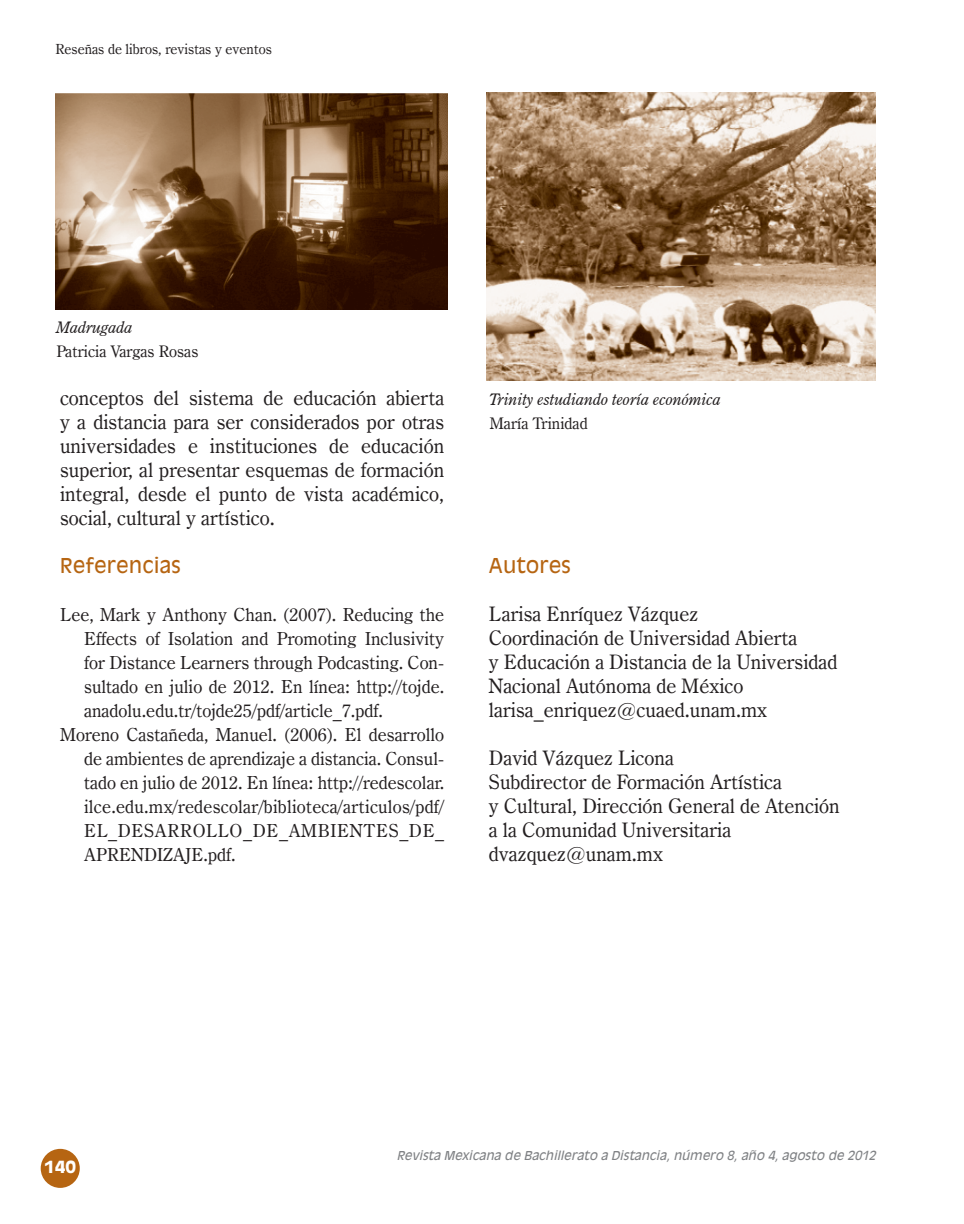
<style>
.page{position:relative;width:964px;height:1224px;background:#fff}
.page>*{position:absolute;margin:0;border:0;box-sizing:border-box;transform-origin:0 0}
.t1{font:20px/24px "Century Oldstyle BT";color:#231f20}
.t2{font:20px "Antique Olive";letter-spacing:.005em;color:#b66512}
.t3{font:18px "Century Oldstyle BT";color:#231f20}
.t4{font:18px "Century Oldstyle BT";letter-spacing:.035em;color:#231f20}
.t5{font:italic 16px "Century Oldstyle BT";color:#231f20}
.t6{font:16px "Century Oldstyle BT";color:#231f20}
.t7{font:700 16px "Antique Olive";color:#fff}
.t8{font:14px "Century Oldstyle BT";color:#231f20}
.t9{font:italic 12px "Antique Olive";color:#808285}
</style>
<div class="page">
<div style="left:41px;top:1148px;width:39px;height:39px;background:#b66512;border-radius:50%"></div>
<img style="left:486px;top:92px;width:389px;height:288px">
<img style="left:56px;top:93px;width:391px;height:217px">
<p class="t8" style="left:55px;top:40px;width:218px">Reseñas de libros, revistas y eventos</p>
<p class="t5" style="left:56px;top:318px;width:78px">Madrugada</p>
<p class="t6" style="left:56px;top:342px;width:144px">Patricia Vargas Rosas</p>
<p class="t1" style="left:60px;top:385px;width:385px;text-align:justify">conceptos del sistema de educación abierta y a distancia para ser considerados por otras universidades e instituciones de educación superior, al presentar esquemas de formación integral, desde el punto de vista académico, social, cultural y artístico.</p>
<p class="t2" style="left:60px;top:552px;width:122px">Referencias</p>
<p class="t3" style="left:60px;top:603px;width:385px">Lee, Mark y Anthony Chan. (2007). Reducing the</p>
<p class="t3" style="left:84px;top:627px;width:361px">Effects of Isolation and Promoting Inclusivity</p>
<p class="t3" style="left:84px;top:651px;width:361px">for Distance Learners through Podcasting. Con-</p>
<p class="t3" style="left:84px;top:675px;width:361px">sultado en julio de 2012. En línea: http://tojde.</p>
<p class="t3" style="left:84px;top:699px;width:300px">anadolu.edu.tr/tojde25/pdf/article_7.pdf.</p>
<p class="t3" style="left:60px;top:723px;width:385px">Moreno Castañeda, Manuel. (2006). El desarrollo</p>
<p class="t3" style="left:84px;top:747px;width:361px">de ambientes de aprendizaje a distancia. Consul-</p>
<p class="t3" style="left:84px;top:771px;width:361px">tado en julio de 2012. En línea: http://redescolar.</p>
<p class="t3" style="left:84px;top:795px;width:361px">ilce.edu.mx/redescolar/biblioteca/articulos/pdf/</p>
<p class="t4" style="left:84px;top:819px;width:362px">EL_DESARROLLO_DE_AMBIENTES_DE_</p>
<p class="t3" style="left:84px;top:843px;width:153px">APRENDIZAJE.pdf.</p>
<p class="t5" style="left:489px;top:390px;width:233px">Trinity estudiando teoría económica</p>
<p class="t6" style="left:489px;top:414px;width:99px">María Trinidad</p>
<p class="t2" style="left:489px;top:552px;width:83px">Autores</p>
<p class="t1" style="left:489px;top:601px;width:350px">Larisa Enríquez Vázquez<br>Coordinación de Universidad Abierta<br>y Educación a Distancia de la Universidad Nacional Autónoma de México larisa_enriquez@cuaed.unam.mx</p>
<p class="t1" style="left:489px;top:745px;width:352px">David Vázquez Licona<br>Subdirector de Formación Artística<br>y Cultural, Dirección General de Atención a la Comunidad Universitaria dvazquez@unam.mx</p>
<p class="t7" style="left:44px;top:1155px;width:33px">140</p>
<p class="t9" style="left:396px;top:1147px;width:483px">Revista Mexicana de Bachillerato a Distancia,número 8,año 4,agosto de 2012</p>
</div>
